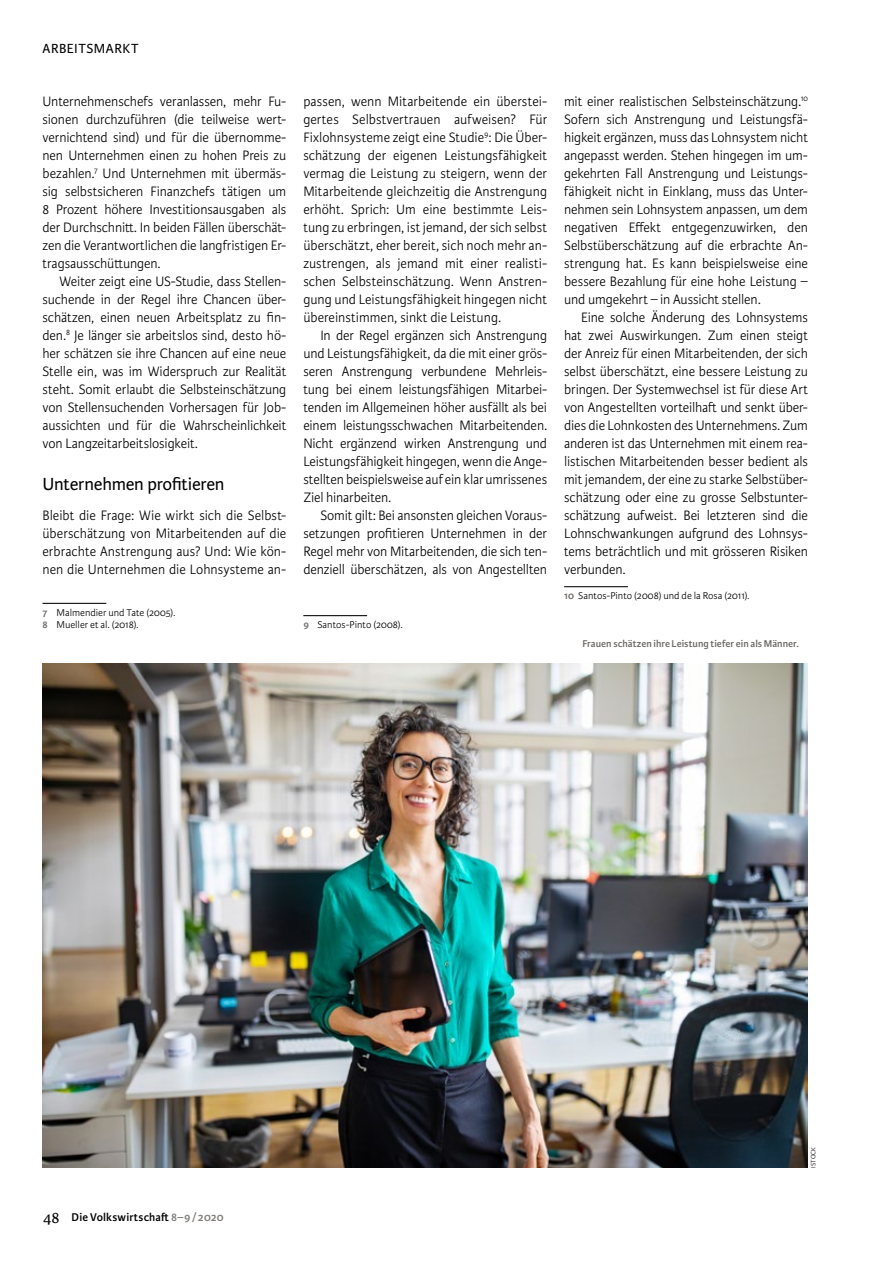
<style>
.page{position:relative;width:893px;height:1263px;background:#fff}
.page>*{position:absolute;margin:0;border:0;box-sizing:border-box;transform-origin:0 0}
.t1{font:18.75px "Karmina Sans";letter-spacing:-.015em;color:#000}
.t2{font:300 14.55px/18px "Karmina Sans";letter-spacing:-.005em;color:#000;text-align:justify;scale:.96 1}
.t3{font:14.1px "Karmina Sans";letter-spacing:.04em;color:#000}
.t4{font:600 12px "Karmina Sans";letter-spacing:.01em;color:#000}
.t5{font:300 10.5px/12.3px "Karmina Sans";color:#000}
.t6{font:600 10.5px "Karmina Sans";letter-spacing:.005em;color:#6d6966}
.t7{font:300 6.75px "Karmina Sans";letter-spacing:.01em;color:#000}
.s1{font-weight:600;color:#6d6966}
.s2{font-family:"Karmina";font-weight:400;font-size:16.5px}
.s3{color:#817e7b}
</style>
<div class="page">
<img style="left:43px;top:664px;width:765px;height:504px">
<hr style="left:43px;top:603px;width:63px;height:1px;background:#000">
<hr style="left:303px;top:615px;width:64px;height:1px;background:#000">
<hr style="left:564px;top:586px;width:64px;height:1px;background:#000">
<p class="t3" style="left:43px;top:41px;width:98px">ARBEITSMARKT</p>
<p class="t2" style="left:43px;top:93px;width:255px">Unternehmenschefs veranlassen, mehr Fu&shy;sionen durchzuführen (die teilweise wert&shy;vernichtend sind) und für die übernomme&shy;nen Unternehmen einen zu hohen Preis zu bezahlen.<sup>7</sup> Und Unternehmen mit übermäs&shy;sig selbstsicheren Finanzchefs tätigen um 8 Prozent höhere Investitionsausgaben als der Durchschnitt. In beiden Fällen überschät&shy;zen die Verantwortlichen die langfristigen Er&shy;tragsausschüttungen.</p>
<p class="t2" style="left:43px;top:273px;width:255px;text-indent:17px">Weiter zeigt eine US-Studie, dass Stellen&shy;suchende in der Regel ihre Chancen über&shy;schätzen, einen neuen Arbeitsplatz zu fin&shy;den.<sup>8</sup> Je länger sie arbeitslos sind, desto hö&shy;her schätzen sie ihre Chancen auf eine neue Stelle ein, was im Widerspruch zur Realität steht. Somit erlaubt die Selbsteinschätzung von Stellensuchenden Vorhersagen für Job&shy;aussichten und für die Wahrscheinlichkeit von Langzeitarbeitslosigkeit.</p>
<p class="t1" style="left:43px;top:474px;width:184px">Unternehmen profitieren</p>
<p class="t2" style="left:43px;top:507px;width:255px">Bleibt die Frage: Wie wirkt sich die Selbst&shy;überschätzung von Mitarbeitenden auf die erbrachte Anstrengung aus? Und: Wie kön&shy;nen die Unternehmen die Lohnsysteme an-</p>
<p class="t5" style="left:43px;top:606px;width:134px"><span class="s1">7</span> Malmendier und Tate (2005).<br><span class="s1">8</span> Mueller et al. (2018).</p>
<p class="t2" style="left:303px;top:93px;width:255px">passen, wenn Mitarbeitende ein überstei&shy;gertes Selbstvertrauen aufweisen? Für Fixlohnsysteme zeigt eine Studie<sup>9</sup>: Die Über&shy;schätzung der eigenen Leistungsfähigkeit vermag die Leistung zu steigern, wenn der Mitarbeitende gleichzeitig die Anstrengung erhöht. Sprich: Um eine bestimmte Leis&shy;tung zu erbringen, ist jemand, der sich selbst überschätzt, eher bereit, sich noch mehr an&shy;zustrengen, als jemand mit einer realisti&shy;schen Selbsteinschätzung. Wenn Anstren&shy;gung und Leistungsfähigkeit hingegen nicht übereinstimmen, sinkt die Leistung.</p>
<p class="t2" style="left:303px;top:327px;width:255px;text-indent:17px">In der Regel ergänzen sich Anstrengung und Leistungsfähigkeit, da die mit einer grös&shy;seren Anstrengung verbundene Mehrleis&shy;tung bei einem leistungsfähigen Mitarbei&shy;tenden im Allgemeinen höher ausfällt als bei einem leistungsschwachen Mitarbeitenden.<br>Nicht ergänzend wirken Anstrengung und Leistungsfähigkeit hingegen, wenn die Ange&shy;stellten beispielsweise auf ein klar umrissenes Ziel hinarbeiten.</p>
<p class="t2" style="left:303px;top:507px;width:255px;text-indent:17px">Somit gilt: Bei ansonsten gleichen Voraus&shy;setzungen profitieren Unternehmen in der Regel mehr von Mitarbeitenden, die sich ten&shy;denziell überschätzen, als von Angestellten</p>
<p class="t5" style="left:303px;top:619px;width:101px"><span class="s1">9</span> Santos-Pinto (2008).</p>
<p class="t2" style="left:564px;top:93px;width:255px">mit einer realistischen Selbsteinschätzung.<sup>10<br></sup>Sofern sich Anstrengung und Leistungsfä&shy;higkeit ergänzen, muss das Lohnsystem nicht angepasst werden. Stehen hingegen im um&shy;gekehrten Fall Anstrengung und Leistungs&shy;fähigkeit nicht in Einklang, muss das Unter&shy;nehmen sein Lohnsystem anpassen, um dem negativen Effekt entgegenzuwirken, den Selbstüberschätzung auf die erbrachte An&shy;strengung hat. Es kann beispielsweise eine bessere Bezahlung für eine hohe Leistung – und umgekehrt – in Aussicht stellen.</p>
<p class="t2" style="left:564px;top:309px;width:255px;text-indent:17px">Eine solche Änderung des Lohnsystems hat zwei Auswirkungen. Zum einen steigt der Anreiz für einen Mitarbeitenden, der sich selbst überschätzt, eine bessere Leistung zu bringen. Der Systemwechsel ist für diese Art von Angestellten vorteilhaft und senkt über&shy;dies die Lohnkosten des Unternehmens. Zum anderen ist das Unternehmen mit einem rea&shy;listischen Mitarbeitenden besser bedient als mit jemandem, der eine zu starke Selbstüber&shy;schätzung oder eine zu grosse Selbstunter&shy;schätzung aufweist. Bei letzteren sind die Lohnschwankungen aufgrund des Lohnsys&shy;tems beträchtlich und mit grösseren Risiken verbunden.</p>
<p class="t5" style="left:564px;top:590px;width:187px"><span class="s1">10</span> Santos-Pinto (2008) und de la Rosa (2011).</p>
<p class="t6" style="left:583px;top:638px;width:218px">Frauen schätzen ihre Leistung tiefer ein als Männer.</p>
<p class="t4" style="left:43px;top:1210px;width:182px"><span class="s2">48</span> Die Volkswirtschaft <span class="s3">8–9/2020</span></p>
<p class="t7" style="left:810px;top:1168px;width:22px;rotate:-90deg">ISTOCK</p>
</div>
